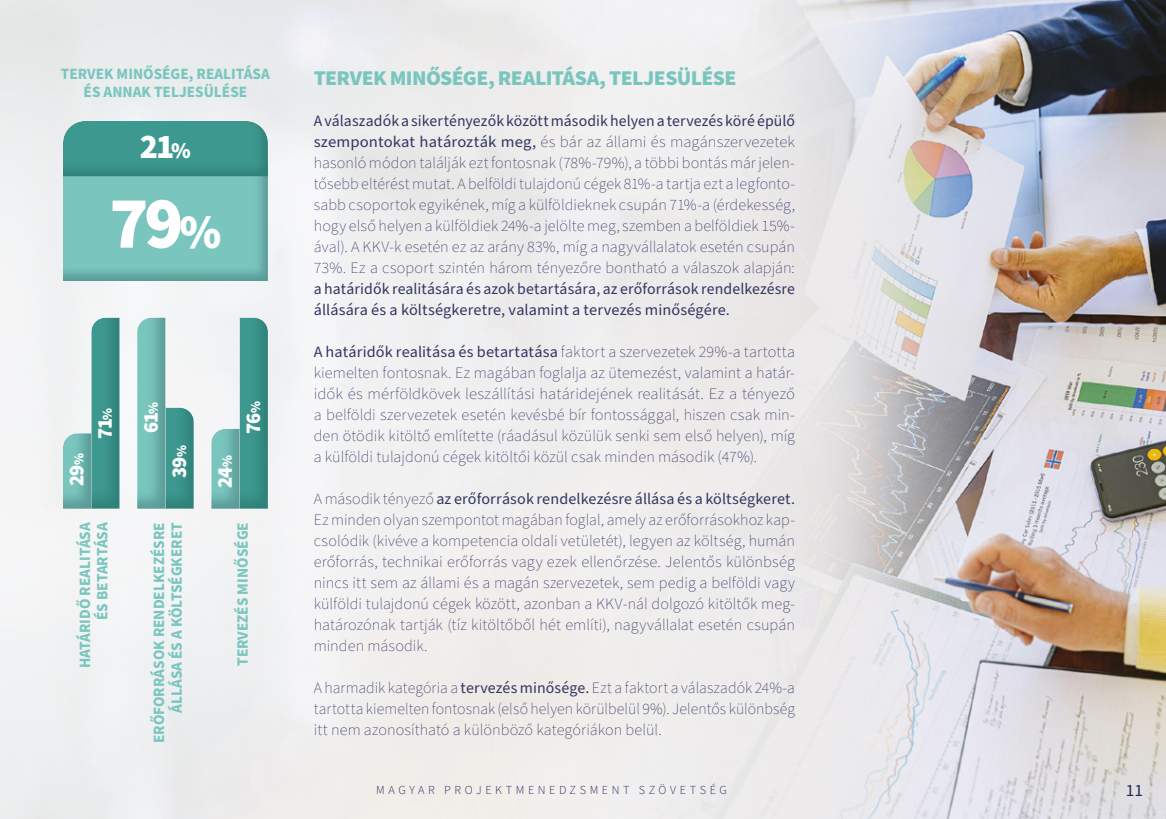
<style>
.page{position:relative;width:1166px;height:819px;background:#fff}
.page>*{position:absolute;margin:0;border:0;box-sizing:border-box;transform-origin:0 0}
.t1{font:900 72.27px "Source Sans Pro";color:#fff}
.t2{font:900 33.77px "Source Sans Pro";color:#fff}
.t3{font:900 21px "Source Sans Pro";letter-spacing:-.025em;color:#7ac6be}
.t4{font:900 20.65px "Source Sans Pro";letter-spacing:-.06em;color:#fff}
.t5{font:17.32px "Source Sans Pro";color:#212d58}
.t6{font:200 15.75px/21px "Source Sans Pro";letter-spacing:.005em;color:#333663;text-align:justify}
.t7{font:200 15.75px/21px "Source Sans Pro";letter-spacing:.005em;color:#333663;text-align:justify;scale:1.06 1}
.t8{font:700 15.75px/17.5px "Source Sans Pro";color:#7ac6be;text-align:right}
.t9{font:15.75px/21px "Source Sans Pro";letter-spacing:.01em;color:#333663}
.t10{font:300 12.25px "Source Sans Pro";letter-spacing:.29em;color:#212d58}
.s1{font-size:22.57px}
.s2{font-size:48.3px}
.s3{font-size:13.65px}
.s4{font-weight:400}
</style>
<div class="page">
<img style="left:0;top:0;width:1166px;height:819px">
<div style="left:47px;top:150px;width:237px;height:131px;background:#f0f1f3"></div>
<svg style="left:63px;top:178px;width:205px;height:103px;background:#77c2ba"></svg>
<div style="left:49px;top:106px;width:236px;height:72px;background:#3d7d7c;opacity:.3"></div>
<div style="left:46px;top:418px;width:61px;height:91px;background:#f1f2f2"></div>
<svg style="left:63px;top:317px;width:11px;height:191px"></svg>
<div style="left:74px;top:303px;width:61px;height:207px;background:#3d7d7c;opacity:.3"></div>
<div style="left:148px;top:392px;width:61px;height:117px;background:#f5f5f5"></div>
<svg style="left:181px;top:317px;width:13px;height:191px"></svg>
<div style="left:120px;top:303px;width:61px;height:207px;background:#7a9098;opacity:.5"></div>
<div style="left:194px;top:413px;width:61px;height:97px;background:#f5f5f5"></div>
<svg style="left:211px;top:317px;width:11px;height:191px"></svg>
<div style="left:222px;top:303px;width:61px;height:207px;background:#3d7d7c;opacity:.3"></div>
<p class="t8" style="left:61px;top:66px;width:210px;text-align:center">TERVEK MINŐSÉGE, REALITÁSA<br>ÉS ANNAK TELJESÜLÉSE</p>
<h2 class="t2" style="left:140px;top:124px;width:52px">21<span class="s1">%</span></h2>
<h1 class="t1" style="left:109px;top:173px;width:114px">79<span class="s2">%</span></h1>
<h3 class="t4" style="left:62px;top:486px;width:34px;rotate:-90deg">29<span class="s3">%</span></h3>
<h3 class="t4" style="left:91px;top:439px;width:33px;rotate:-90deg">71<span class="s3">%</span></h3>
<h3 class="t4" style="left:137px;top:433px;width:33px;rotate:-90deg">61<span class="s3">%</span></h3>
<h3 class="t4" style="left:239px;top:433px;width:34px;rotate:-90deg">76<span class="s3">%</span></h3>
<h3 class="t4" style="left:165px;top:477px;width:34px;rotate:-90deg">39<span class="s3">%</span></h3>
<h3 class="t4" style="left:211px;top:488px;width:34px;rotate:-90deg">24<span class="s3">%</span></h3>
<p class="t8" style="left:76px;top:667px;width:147px;rotate:-90deg">HATÁRIDŐ REALITÁSA<br>ÉS BETARTÁSA</p>
<p class="t8" style="left:151px;top:743px;width:222px;rotate:-90deg">ERŐFORRÁSOK RENDELKEZÉSRE<br>ÁLLÁSA ÉS A KÖLTSÉGKERET</p>
<p class="t8" style="left:234px;top:666px;width:145px;rotate:-90deg">TERVEZÉS MINŐSÉGE</p>
<h3 class="t3" style="left:314px;top:63px;width:424px">TERVEK MINŐSÉGE, REALITÁSA, TELJESÜLÉSE</h3>
<p class="t7" style="left:314px;top:111px;width:455px"><span class="s4">A válaszadók a sikertényezők között második helyen a tervezés köré épülő szempontokat határozták meg,</span> és bár az állami és magánszervezetek hasonló módon találják ezt fontosnak (78%-79%), a többi bontás már jelen&shy;tősebb eltérést mutat. A belföldi tulajdonú cégek 81%-a tartja ezt a legfonto&shy;sabb csoportok egyikének, míg a külföldieknek csupán 71%-a (érdekesség, hogy első helyen a külföldiek 24%-a jelölte meg, szemben a belföldiek 15%- ával). A KKV-k esetén ez az arány 83%, míg a nagyvállalatok esetén csupán 73%. Ez a csoport szintén három tényezőre bontható a válaszok alapján:</p>
<p class="t9" style="left:314px;top:279px;width:483px">a határidők realitására és azok betartására, az erőforrások rendelkezésre állására és a költségkeretre, valamint a tervezés minőségére.</p>
<p class="t6" style="left:314px;top:342px;width:483px"><span class="s4">A határidők realitása és betartatása</span> faktort a szervezetek 29%-a tartotta kiemelten fontosnak. Ez magában foglalja az ütemezést, valamint a határ&shy;idők és mérföldkövek leszállítási határidejének realitását. Ez a tényező a belföldi szervezetek esetén kevésbé bír fontossággal, hiszen csak min&shy;den ötödik kitöltő említette (ráadásul közülük senki sem első helyen), míg a külföldi tulajdonú cégek kitöltői közül csak minden második (47%).</p>
<p class="t6" style="left:314px;top:489px;width:483px">A második tényező <span class="s4">az erőforrások rendelkezésre állása és a költségkeret.<br></span>Ez minden olyan szempontot magában foglal, amely az erőforrásokhoz kap&shy;csolódik (kivéve a kompetencia oldali vetületét), legyen az költség, humán erőforrás, technikai erőforrás vagy ezek ellenőrzése. Jelentős különbség nincs itt sem az állami és a magán szervezetek, sem pedig a belföldi vagy külföldi tulajdonú cégek között, azonban a KKV-nál dolgozó kitöltők meg&shy;határozónak tartják (tíz kitöltőből hét említi), nagyvállalat esetén csupán minden második.</p>
<p class="t6" style="left:314px;top:678px;width:483px">A harmadik kategória a <span class="s4">tervezés minősége.</span> Ezt a faktort a válaszadók 24%-a tartotta kiemelten fontosnak (első helyen körülbelül 9%). Jelentős különbség itt nem azonosítható a különböző kategóriákon belül.</p>
<p class="t10" style="left:376px;top:781px;width:352px">MAGYAR PROJEKTMENEDZSMENT SZÖVETSÉG</p>
<p class="t5" style="left:1126px;top:779px;width:19px">11</p>
</div>
